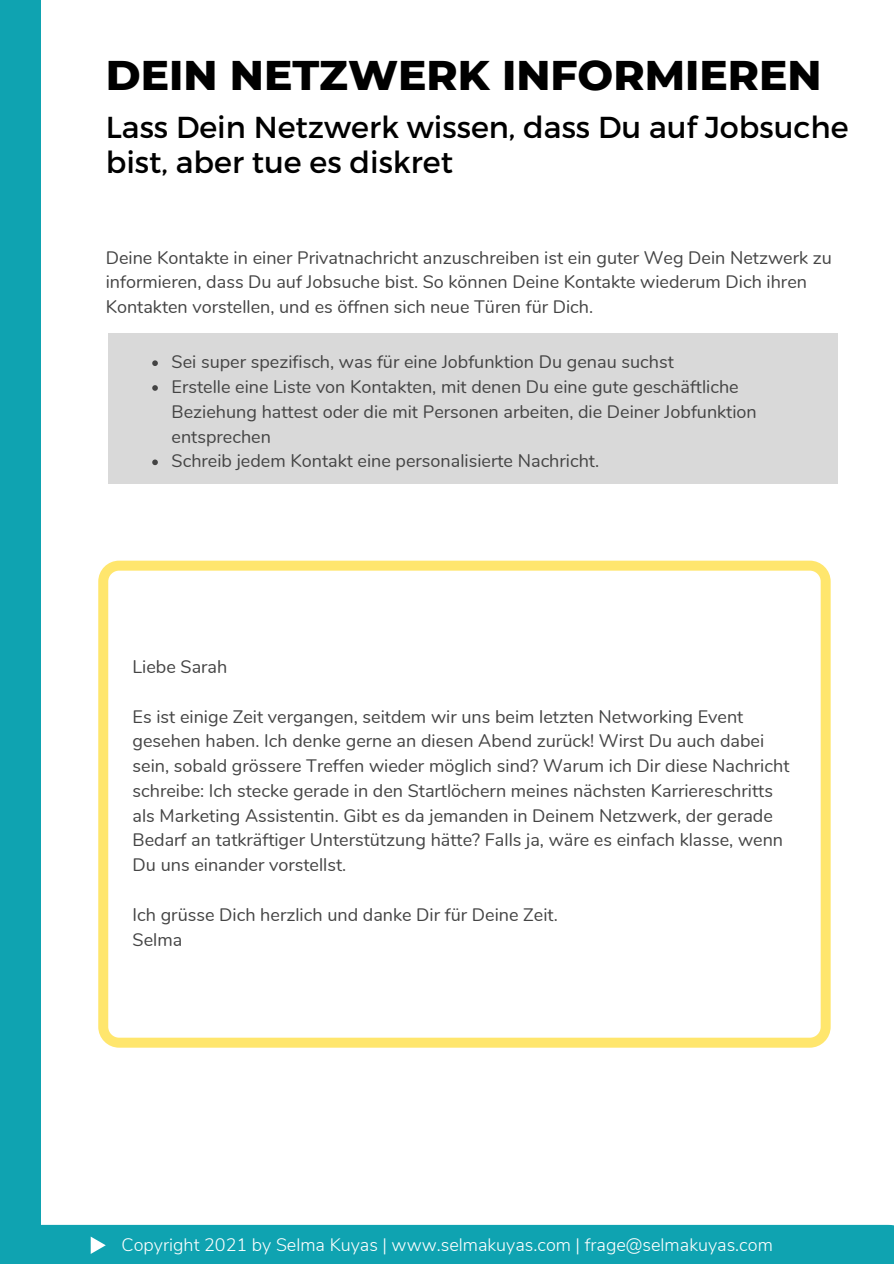
<style>
.page{position:relative;width:894px;height:1264px;background:#fff}
.page>*{position:absolute;margin:0;border:0;box-sizing:border-box;transform-origin:0 0}
.t1{font:800 42.3px "Montserrat";color:#000}
.t2{font:30.3px/35px "Montserrat";color:#000}
.t3{font:18px/24.8px "Nunito";color:#444}
.t4{font:300 18px "Nunito Sans";color:#fff}
</style>
<div class="page">
<div style="left:0;top:0;width:41px;height:1253px;background:#0fa3b1"></div>
<div style="left:0;top:1224px;width:893px;height:39px;background:#0fa3b1"></div>
<svg style="left:98px;top:560px;width:732px;height:487px"></svg>
<div style="left:108px;top:334px;width:729px;height:150px;background:#d9d9d9"></div>
<svg style="left:152px;top:360px;width:6px;height:6px"></svg>
<svg style="left:152px;top:385px;width:6px;height:6px"></svg>
<svg style="left:152px;top:459px;width:6px;height:6px"></svg>
<p class="t1" style="left:106px;top:49px;width:717px">DEIN NETZWERK INFORMIEREN</p>
<p class="t2" style="left:106px;top:108px;width:744px">Lass Dein Netzwerk wissen, dass Du auf Jobsuche bist, aber tue es diskret</p>
<p class="t3" style="left:106px;top:245px;width:727px">Deine Kontakte in einer Privatnachricht anzuschreiben ist ein guter Weg Dein Netzwerk zu informieren, dass Du auf Jobsuche bist. So können Deine Kontakte wiederum Dich ihren<br>Kontakten vorstellen, und es öffnen sich neue Türen für Dich.</p>
<p class="t3" style="left:171px;top:350px;width:503px">Sei super spezifisch, was für eine Jobfunktion Du genau suchst</p>
<p class="t3" style="left:171px;top:375px;width:586px">Erstelle eine Liste von Kontakten, mit denen Du eine gute geschäftliche<br>Beziehung hattest oder die mit Personen arbeiten, die Deiner Jobfunktion entsprechen</p>
<p class="t3" style="left:171px;top:449px;width:429px">Schreib jedem Kontakt eine personalisierte Nachricht.</p>
<p class="t3" style="left:132px;top:654px;width:96px">Liebe Sarah</p>
<p class="t3" style="left:132px;top:704px;width:658px">Es ist einige Zeit vergangen, seitdem wir uns beim letzten Networking Event gesehen haben. Ich denke gerne an diesen Abend zurück! Wirst Du auch dabei sein, sobald grössere Treffen wieder möglich sind? Warum ich Dir diese Nachricht schreibe: Ich stecke gerade in den Startlöchern meines nächsten Karriereschritts als Marketing Assistentin. Gibt es da jemanden in Deinem Netzwerk, der gerade Bedarf an tatkräftiger Unterstützung hätte? Falls ja, wäre es einfach klasse, wenn Du uns einander vorstellst.</p>
<p class="t3" style="left:132px;top:902px;width:426px">Ich grüsse Dich herzlich und danke Dir für Deine Zeit.</p>
<p class="t3" style="left:132px;top:927px;width:51px">Selma</p>
<p class="t4" style="left:121px;top:1232px;width:652px">Copyright 2021 by Selma Kuyas | www.selmakuyas.com | frage@selmakuyas.com</p>
</div>
